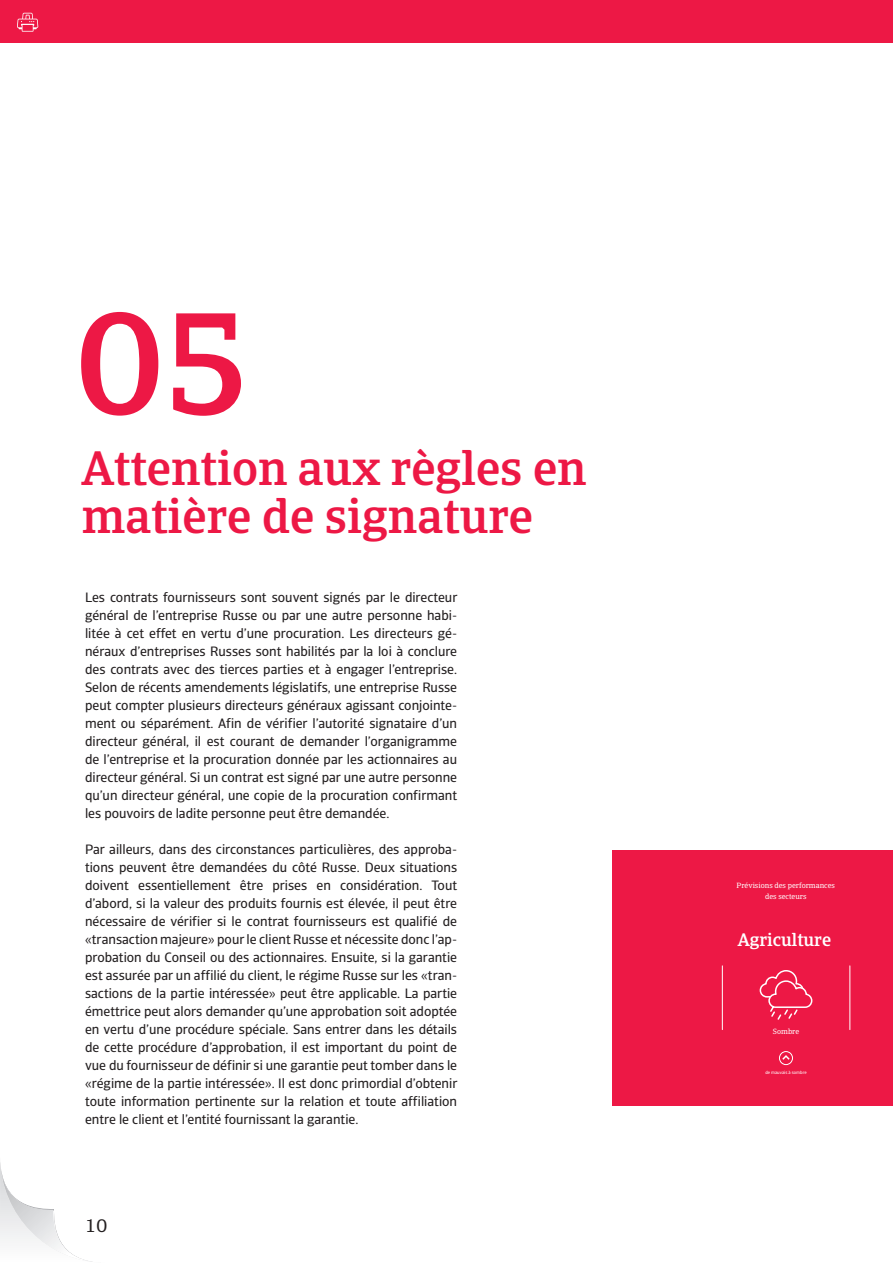
<style>
.page{position:relative;width:893px;height:1263px;background:#fff}
.page>*{position:absolute;margin:0;border:0;box-sizing:border-box;transform-origin:0 0}
.t1{font:500 144px "Catalana";color:#ed1845}
.t2{font:500 48px/48px "Catalana";color:#ed1845}
.t3{font:500 18px "Catalana";color:#fff}
.t4{font:18px "Catalana";color:#231f20}
.t5{font:13.5px/18px "Catalana Sans";color:#231f20;text-align:justify}
.t6{font:7.5px/10.5px "Catalana";color:#fff;text-align:center}
.t7{font:4.5px "Catalana Sans";color:#fff}
</style>
<div class="page">
<div style="left:612px;top:850px;width:281px;height:256px;background:#ed1845"></div>
<svg style="left:759px;top:970px;width:54px;height:50px"></svg>
<hr style="left:722px;top:966px;width:1px;height:63px;background:#fff">
<hr style="left:850px;top:966px;width:1px;height:63px;background:#fff">
<div style="left:779px;top:1051px;width:14px;height:14px;border:1px solid #fff;border-radius:50%"></div>
<svg style="left:782px;top:1055px;width:8px;height:5px"></svg>
<svg style="left:0;top:1162px;width:92px;height:100px"></svg>
<div style="left:0;top:0;width:893px;height:43px;background:#ed1845"></div>
<svg style="left:17px;top:13px;width:21px;height:19px"></svg>
<h1 class="t1" style="left:77px;top:277px;width:174px">05</h1>
<h2 class="t2" style="left:82px;top:445px;width:506px">Attention aux règles en matière de signature</h2>
<p class="t5" style="left:85px;top:589px;width:374px">Les contrats fournisseurs sont souvent signés par le directeur général de l’entreprise Russe ou par une autre personne habi&shy;litée à cet effet en vertu d’une procuration. Les directeurs gé&shy;néraux d’entreprises Russes sont habilités par la loi à conclure des contrats avec des tierces parties et à engager l’entreprise.<br>Selon de récents amendements législatifs, une entreprise Russe peut compter plusieurs directeurs généraux agissant conjointe&shy;ment ou séparément. Afin de vérifier l’autorité signataire d’un directeur général, il est courant de demander l’organigramme de l’entreprise et la procuration donnée par les actionnaires au directeur général. Si un contrat est signé par une autre personne qu’un directeur général, une copie de la procuration confirmant les pouvoirs de ladite personne peut être demandée.</p>
<p class="t5" style="left:85px;top:841px;width:374px">Par ailleurs, dans des circonstances particulières, des approba&shy;tions peuvent être demandées du côté Russe. Deux situations doivent essentiellement être prises en considération. Tout d’abord, si la valeur des produits fournis est élevée, il peut être nécessaire de vérifier si le contrat fournisseurs est qualifié de «transaction majeure» pour le client Russe et nécessite donc l’ap&shy;probation du Conseil ou des actionnaires. Ensuite, si la garantie est assurée par un affilié du client, le régime Russe sur les «tran&shy;sactions de la partie intéressée» peut être applicable. La partie émettrice peut alors demander qu’une approbation soit adoptée en vertu d’une procédure spéciale. Sans entrer dans les détails de cette procédure d’approbation, il est important du point de vue du fournisseur de définir si une garantie peut tomber dans le «régime de la partie intéressée». Il est donc primordial d’obtenir toute information pertinente sur la relation et toute affiliation entre le client et l’entité fournissant la garantie.</p>
<h3 class="t4" style="left:85px;top:1215px;width:24px">10</h3>
<p class="t6" style="left:737px;top:880px;width:100px">Prévisions des performances des secteurs</p>
<h3 class="t3" style="left:738px;top:929px;width:95px">Agriculture</h3>
<p class="t6" style="left:773px;top:1026px;width:28px">Sombre</p>
<p class="t7" style="left:765px;top:1070px;width:43px">de mauvais à sombre</p>
</div>
